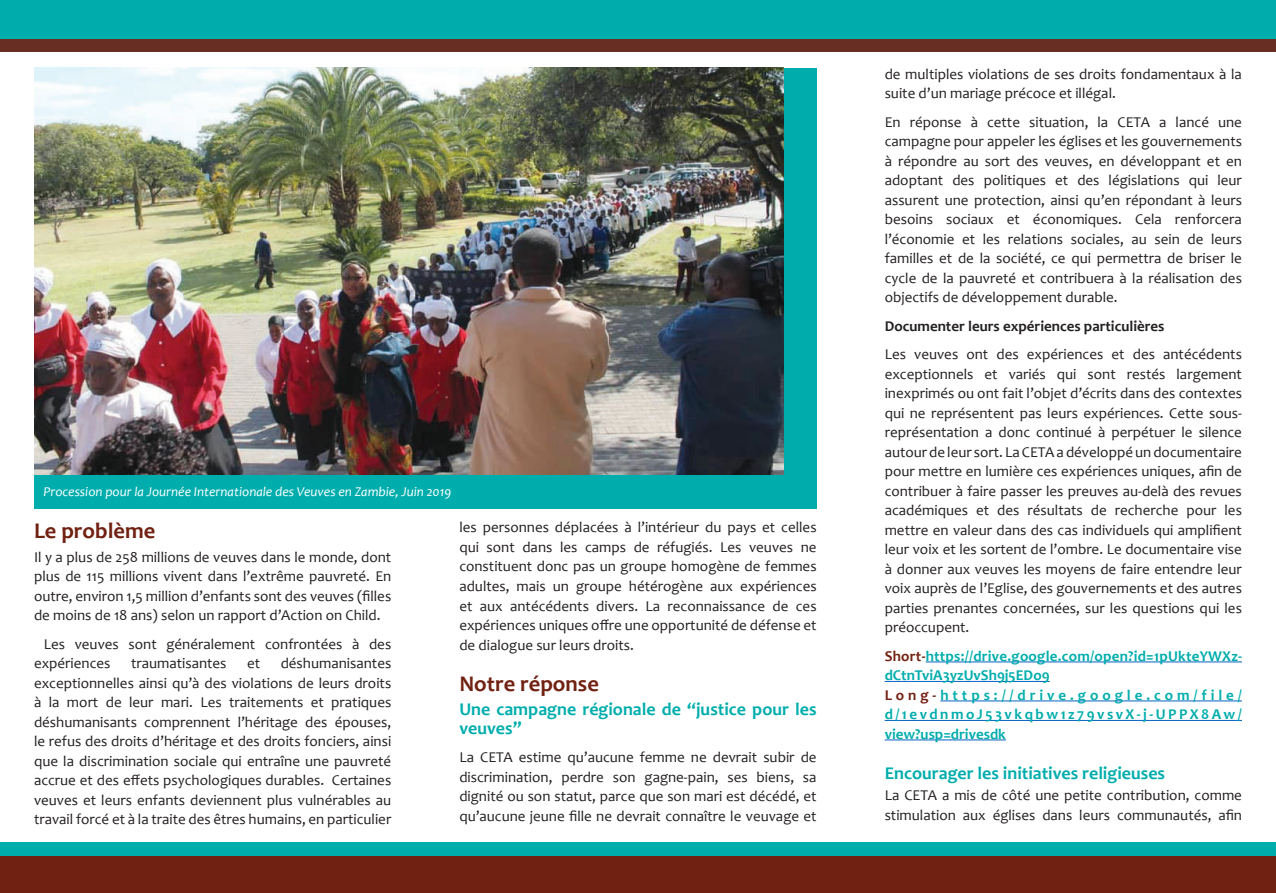
<style>
.page{position:relative;width:1276px;height:893px;background:#fff}
.page>*{position:absolute;margin:0;border:0;box-sizing:border-box;transform-origin:0 0}
.t1{font:700 22.5px "Candara";color:#712111}
.t2{font:700 18px/19.5px "Candara";color:#00adad}
.t3{font:15px/19.5px "Candara";color:#231f20;text-align:justify}
.t4{font:700 15px/19.5px "Candara";letter-spacing:.015em;color:#00adad}
.t5{font:700 15px "Candara";color:#231f20}
.t6{font:italic 13.5px "Candara";color:#fff}
.s1{color:#712111}
</style>
<div class="page">
<div style="left:0;top:842px;width:1276px;height:51px;background:#00adad"></div>
<div style="left:0;top:0;width:1276px;height:51px;background:#682e24"></div>
<div style="left:0;top:856px;width:1276px;height:37px;background:#712111"></div>
<div style="left:0;top:0;width:1276px;height:38px;background:#00adad"></div>
<hr style="left:925px;top:662px;width:317px;height:1px;background:#0563c1">
<hr style="left:884px;top:681px;width:165px;height:1px;background:#0563c1">
<hr style="left:940px;top:701px;width:302px;height:1px;background:#0563c1">
<hr style="left:884px;top:720px;width:358px;height:1px;background:#0563c1">
<hr style="left:884px;top:740px;width:122px;height:1px;background:#0563c1">
<div style="left:34px;top:68px;width:782px;height:441px;background:#00adad"></div>
<img style="left:35px;top:68px;width:748px;height:407px">
<p class="t6" style="left:43px;top:483px;width:409px">Procession pour la Journée Internationale des Veuves en Zambie, Juin 2019</p>
<p class="t1" style="left:34px;top:516px;width:123px">Le problème</p>
<p class="t3" style="left:34px;top:547px;width:359px">Il y a plus de 258 millions de veuves dans le monde, dont plus de 115 millions vivent dans l’extrême pauvreté. En outre, environ 1,5 million d’enfants sont des veuves (filles de moins de 18 ans) selon un rapport d’Action on Child.</p>
<p class="t3" style="left:34px;top:634px;width:359px;text-indent:10px">Les veuves sont généralement confrontées à des expériences</p>
<p class="t3" style="left:34px;top:653px;width:359px;text-indent:247px">déshumanisantes exceptionnelles ainsi qu’à des violations de leurs droits à la mort de leur mari. Les traitements et pratiques déshumanisants comprennent l’héritage des épouses, le refus des droits d’héritage et des droits fonciers, ainsi que la discrimination sociale qui entraîne une pauvreté accrue et des effets psychologiques durables. Certaines veuves et leurs enfants deviennent plus vulnérables au travail forcé et à la traite des êtres humains, en particulier</p>
<p class="t3" style="left:131px;top:653px;width:97px">traumatisantes</p>
<p class="t3" style="left:247px;top:653px;width:15px">et</p>
<p class="t3" style="left:459px;top:518px;width:359px">les personnes déplacées à l’intérieur du pays et celles qui sont dans les camps de réfugiés. Les veuves ne constituent donc pas un groupe homogène de femmes adultes, mais un groupe hétérogène aux expériences et aux antécédents divers. La reconnaissance de ces expériences uniques offre une opportunité de défense et de dialogue sur leurs droits.</p>
<p class="t1" style="left:459px;top:669px;width:141px">Notre réponse</p>
<p class="t2" style="left:459px;top:699px;width:359px">Une campagne régionale de “justice pour les veuves’’</p>
<p class="t3" style="left:459px;top:747px;width:359px">La CETA estime qu’aucune femme ne devrait subir de discrimination, perdre son gagne-pain, ses biens, sa dignité ou son statut, parce que son mari est décédé, et qu’aucune jeune fille ne devrait connaître le veuvage et</p>
<p class="t3" style="left:884px;top:64px;width:359px">de multiples violations de ses droits fondamentaux à la suite d’un mariage précoce et illégal.</p>
<p class="t3" style="left:884px;top:112px;width:359px">En réponse à cette situation, la CETA a lancé une campagne pour appeler les églises et les gouvernements à répondre au sort des veuves, en développant et en adoptant des politiques et des législations qui leur assurent une protection, ainsi qu’en répondant à leurs besoins sociaux et économiques. Cela renforcera l’économie et les relations sociales, au sein de leurs familles et de la société, ce qui permettra de briser le cycle de la pauvreté et contribuera à la réalisation des objectifs de développement durable.</p>
<p class="t5" style="left:884px;top:317px;width:281px">Documenter leurs expériences particulières</p>
<p class="t3" style="left:884px;top:345px;width:359px">Les veuves ont des expériences et des antécédents exceptionnels et variés qui sont restés largement inexprimés ou ont fait l’objet d’écrits dans des contextes qui ne représentent pas leurs expériences. Cette sous&shy;représentation a donc continué à perpétuer le silence autour de leur sort. La CETA a développé un documentaire pour mettre en lumière ces expériences uniques, afin de contribuer à faire passer les preuves au-delà des revues académiques et des résultats de recherche pour les mettre en valeur dans des cas individuels qui amplifient leur voix et les sortent de l’ombre. Le documentaire vise à donner aux veuves les moyens de faire entendre leur voix auprès de l’Eglise, des gouvernements et des autres parties prenantes concernées, sur les questions qui les préoccupent.</p>
<p class="t4" style="left:884px;top:646px;width:359px"><span class="s1">Short-</span>https://drive.google.com/open?id=1pUkteYWXz&shy;dCtnTviA3yzUvSh9j5EDo9</p>
<p class="t4" style="left:884px;top:685px;width:359px;text-align:justify"><span class="s1">Long-</span>https://drive.google.com/file/ d/1evdnmoJ53vkqbw1z79vsvX-j-UPPX8Aw/ view?usp=drivesdk</p>
<p class="t2" style="left:884px;top:764px;width:282px">Encourager les initiatives religieuses</p>
<p class="t3" style="left:884px;top:785px;width:359px;line-height:20.2px">La CETA a mis de côté une petite contribution, comme stimulation aux églises dans leurs communautés, afin</p>
</div>
